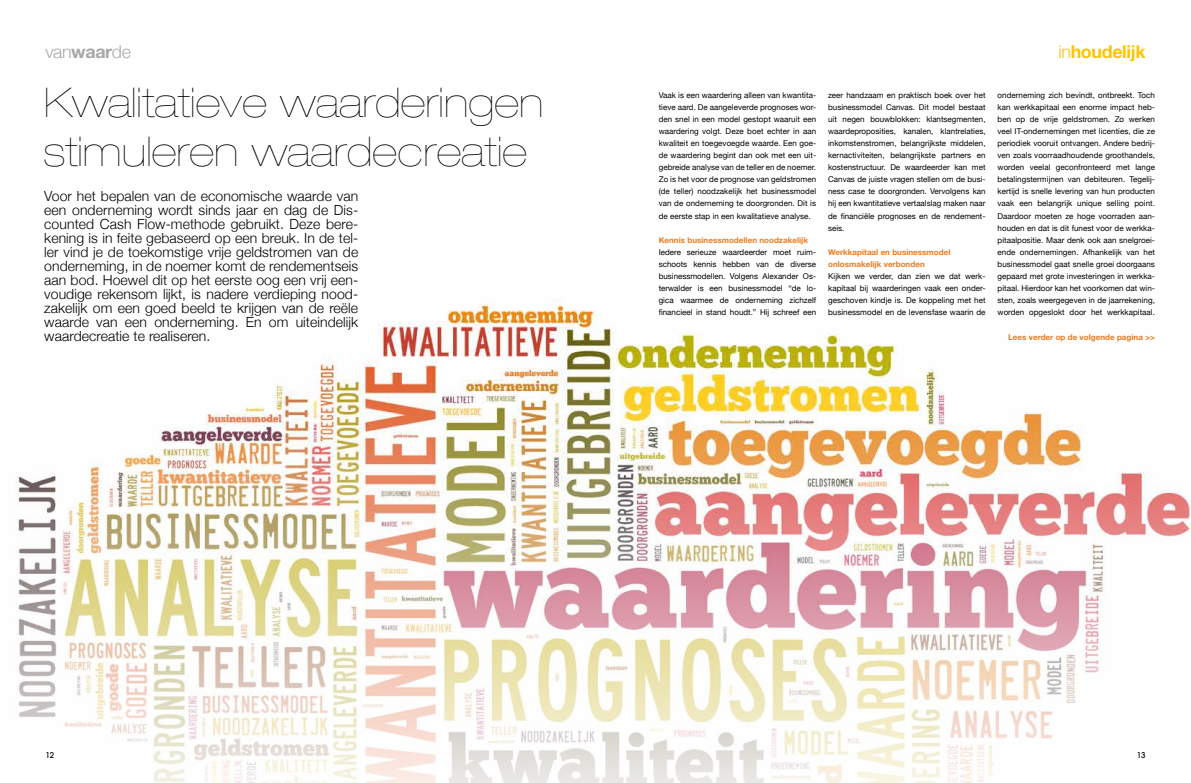
<style>
.page{position:relative;width:1191px;height:783px;background:#fff}
.page>*{position:absolute;margin:0;border:0;box-sizing:border-box;transform-origin:0 0}
.t1{font:900 expanded 41px/49.2px "Helvetica Neue";letter-spacing:.005em;color:#000}
.t2{font:700 17.9px "Helvetica Neue";letter-spacing:-.02em;color:#fcc400}
.t3{font:300 17.7px "Helvetica Neue";color:#a7a8aa}
.t4{font:300 14px/14px "Helvetica Neue";letter-spacing:.005em;color:#000;text-align:justify}
.t5{font:8px/12px "Helvetica Neue";letter-spacing:.005em;color:#000;text-align:justify}
.t6{font:700 8px/12px "Helvetica Neue";letter-spacing:.005em;color:#ed791a}
.t7{font:500 8px "Avant Garde";color:#000}
.s1{font-weight:700;font-size:17.9px}
.s2{font-weight:300;font-size:17.7px}
</style>
<div class="page">
<img style="left:379px;top:298px;width:519px;height:51px">
<img style="left:15px;top:349px;width:1176px;height:433px">
<h3 class="t3" style="left:45px;top:37px;width:87px">van<span class="s1">waar</span>de</h3>
<h1 class="t1" style="left:44px;top:77px;width:500px">Kwalitatieve waarderingen stimuleren waardecreatie</h1>
<p class="t4" style="left:44px;top:188px;width:315px">Voor het bepalen van de economische waarde van een onderneming wordt sinds jaar en dag de Dis&shy;counted Cash Flow-methode gebruikt. Deze bere&shy;kening is in feite gebaseerd op een breuk. In de tel&shy;ler vind je de toekomstige vrije geldstromen van de onderneming, in de noemer komt de rendementseis aan bod. Hoewel dit op het eerste oog een vrij een&shy;voudige rekensom lijkt, is nadere verdieping nood&shy;zakelijk om een goed beeld te krijgen van de reële waarde van een onderneming. En om uiteindelijk waardecreatie te realiseren.</p>
<h2 class="t2" style="left:1058px;top:40px;width:88px"><span class="s2">in</span>houdelijk</h2>
<p class="t5" style="left:658px;top:90px;width:159px">Vaak is een waardering alleen van kwantita&shy;tieve aard. De aangeleverde prognoses wor&shy;den snel in een model gestopt waaruit een waardering volgt. Deze boet echter in aan kwaliteit en toegevoegde waarde. Een goe&shy;de waardering begint dan ook met een uit&shy;gebreide analyse van de teller en de noemer.<br>Zo is het voor de prognose van geldstromen (de teller) noodzakelijk het businessmodel van de onderneming te doorgronden. Dit is de eerste stap in een kwalitatieve analyse.</p>
<p class="t6" style="left:658px;top:233px;width:151px">Kennis businessmodellen noodzakelijk</p>
<p class="t5" style="left:658px;top:246px;width:159px">Iedere serieuze waardeerder moet ruim&shy;schoots kennis hebben van de diverse businessmodellen. Volgens Alexander Os&shy;terwalder is een businessmodel “de lo&shy;gica waarmee de onderneming zichzelf financieel in stand houdt.” Hij schreef een</p>
<p class="t5" style="left:828px;top:90px;width:159px">zeer handzaam en praktisch boek over het businessmodel Canvas. Dit model bestaat uit negen bouwblokken: klantsegmenten, waardeproposities, kanalen, klantrelaties, inkomstenstromen, belangrijkste middelen, kernactiviteiten, belangrijkste partners en kostenstructuur. De waardeerder kan met Canvas de juiste vragen stellen om de busi&shy;ness case te doorgronden. Vervolgens kan hij een kwantitatieve vertaalslag maken naar de financiële prognoses en de rendement&shy;seis.</p>
<p class="t6" style="left:828px;top:245px;width:124px">Werkkapitaal en businessmodel onlosmakelijk verbonden</p>
<p class="t5" style="left:828px;top:270px;width:159px">Kijken we verder, dan zien we dat werk&shy;kapitaal bij waarderingen vaak een onder&shy;geschoven kindje is. De koppeling met het businessmodel en de levensfase waarin de</p>
<p class="t5" style="left:997px;top:90px;width:159px">onderneming zich bevindt, ontbreekt. Toch kan werkkapitaal een enorme impact heb&shy;ben op de vrije geldstromen. Zo werken veel IT-ondernemingen met licenties, die ze periodiek vooruit ontvangen. Andere bedrij&shy;ven zoals voorraadhoudende groothandels, worden veelal geconfronteerd met lange betalingstermijnen van debiteuren. Tegelij&shy;kertijd is snelle levering van hun producten vaak een belangrijk unique selling point.<br>Daardoor moeten ze hoge voorraden aan&shy;houden en dat is dit funest voor de werkka&shy;pitaalpositie. Maar denk ook aan snelgroei&shy;ende ondernemingen. Afhankelijk van het businessmodel gaat snelle groei doorgaans gepaard met grote investeringen in werkka&shy;pitaal. Hierdoor kan het voorkomen dat win&shy;sten, zoals weergegeven in de jaarrekening, worden opgeslokt door het werkkapitaal.</p>
<p class="t6" style="left:1008px;top:331px;width:148px">Lees verder op de volgende pagina &gt;&gt;</p>
<p class="t7" style="left:45px;top:750px;width:10px">12</p>
<p class="t7" style="left:1136px;top:750px;width:10px">13</p>
</div>
